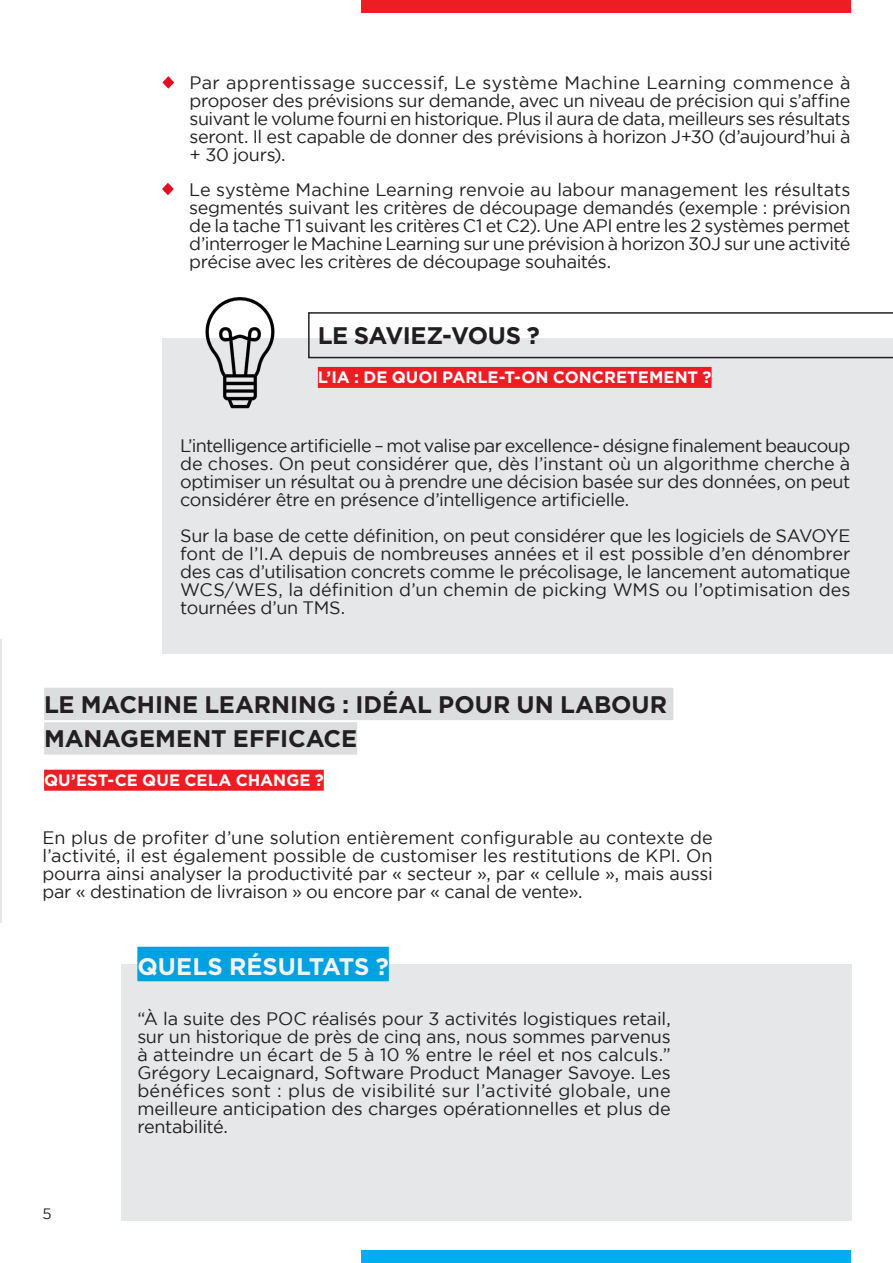
<style>
.page{position:relative;width:893px;height:1263px;background:#fff}
.page>*{position:absolute;margin:0;border:0;box-sizing:border-box;transform-origin:0 0}
.t1{font:700 24px/34.5px "Gotham";letter-spacing:-.005em;color:#231f20}
.t2{font:700 24px "Gotham";color:#f3f4f5}
.t3{font:18px/18px "Gotham";letter-spacing:-.015em;color:#231f20;text-align:justify}
.t4{font:700 16.5px "Gotham";letter-spacing:.005em;color:#fff}
.t5{font:15px "Gotham";color:#231f20}
</style>
<div class="page">
<div style="left:121px;top:964px;width:731px;height:256px;background:#e6e7e9"></div>
<hr style="left:0;top:639px;width:1px;height:284px;background:#e6e7e9">
<div style="left:361px;top:0;width:489px;height:13px;background:#ee1d23"></div>
<div style="left:361px;top:1250px;width:489px;height:13px;background:#00aeef"></div>
<svg style="left:163px;top:76px;width:11px;height:13px"></svg>
<svg style="left:162px;top:183px;width:12px;height:12px"></svg>
<div style="left:162px;top:338px;width:731px;height:315px;background:#e6e7e9"></div>
<img style="left:205px;top:297px;width:70px;height:112px">
<div style="left:318px;top:367px;width:394px;height:21px;background:#ee1d23"></div>
<svg style="left:308px;top:312px;width:585px;height:46px"></svg>
<div style="left:44px;top:688px;width:629px;height:32px;background:#dcdddf"></div>
<div style="left:44px;top:722px;width:313px;height:33px;background:#dcdddf"></div>
<div style="left:137px;top:947px;width:252px;height:34px;background:#00a1e0"></div>
<div style="left:44px;top:770px;width:280px;height:21px;background:#ee1d23"></div>
<p class="t3" style="left:190px;top:74px;width:662px;text-indent:-27px">• Par apprentissage successif, Le système Machine Learning commence à proposer des prévisions sur demande, avec un niveau de précision qui s’affine suivant le volume fourni en historique. Plus il aura de data, meilleurs ses résultats seront. Il est capable de donner des prévisions à horizon J+30 (d’aujourd’hui à + 30 jours).</p>
<p class="t3" style="left:189px;top:180px;width:663px;text-indent:-27px">• Le système Machine Learning renvoie au labour management les résultats segmentés suivant les critères de découpage demandés (exemple : prévision de la tache T1 suivant les critères C1 et C2). Une API entre les 2 systèmes permet d’interroger le Machine Learning sur une prévision à horizon 30J sur une activité précise avec les critères de découpage souhaités.</p>
<p class="t1" style="left:318px;top:318px;width:223px">LE SAVIEZ-VOUS ?</p>
<p class="t4" style="left:318px;top:368px;width:395px">L’IA : DE QUOI PARLE-T-ON CONCRETEMENT ?</p>
<p class="t3" style="left:180px;top:436px;width:672px">L’intelligence artificielle – mot valise par excellence- désigne finalement beaucoup de choses. On peut considérer que, dès l’instant où un algorithme cherche à optimiser un résultat ou à prendre une décision basée sur des données, on peut considérer être en présence d’intelligence artificielle.</p>
<p class="t3" style="left:180px;top:526px;width:672px">Sur la base de cette définition, on peut considérer que les logiciels de SAVOYE font de l’I.A depuis de nombreuses années et il est possible d’en dénombrer des cas d’utilisation concrets comme le précolisage, le lancement automatique WCS/WES, la définition d’un chemin de picking WMS ou l’optimisation des tournées d’un TMS.</p>
<p class="t1" style="left:44px;top:686px;width:625px">LE MACHINE LEARNING : IDÉAL POUR UN LABOUR<br>MANAGEMENT EFFICACE</p>
<p class="t4" style="left:44px;top:771px;width:281px">QU’EST-CE QUE CELA CHANGE ?</p>
<p class="t3" style="left:43px;top:828px;width:672px">En plus de profiter d’une solution entièrement configurable au contexte de l’activité, il est également possible de customiser les restitutions de KPI. On pourra ainsi analyser la productivité par « secteur », par « cellule », mais aussi par « destination de livraison » ou encore par « canal de vente».</p>
<p class="t2" style="left:137px;top:952px;width:253px">QUELS RÉSULTATS ?</p>
<p class="t5" style="left:43px;top:1205px;width:11px">5</p>
<p class="t3" style="left:137px;top:1009px;width:535px">“À la suite des POC réalisés pour 3 activités logistiques retail, sur un historique de près de cinq ans, nous sommes parvenus à atteindre un écart de 5 à 10 % entre le réel et nos calculs.” Grégory Lecaignard, Software Product Manager Savoye. Les bénéfices sont : plus de visibilité sur l’activité globale, une meilleure anticipation des charges opérationnelles et plus de rentabilité.</p>
</div>
